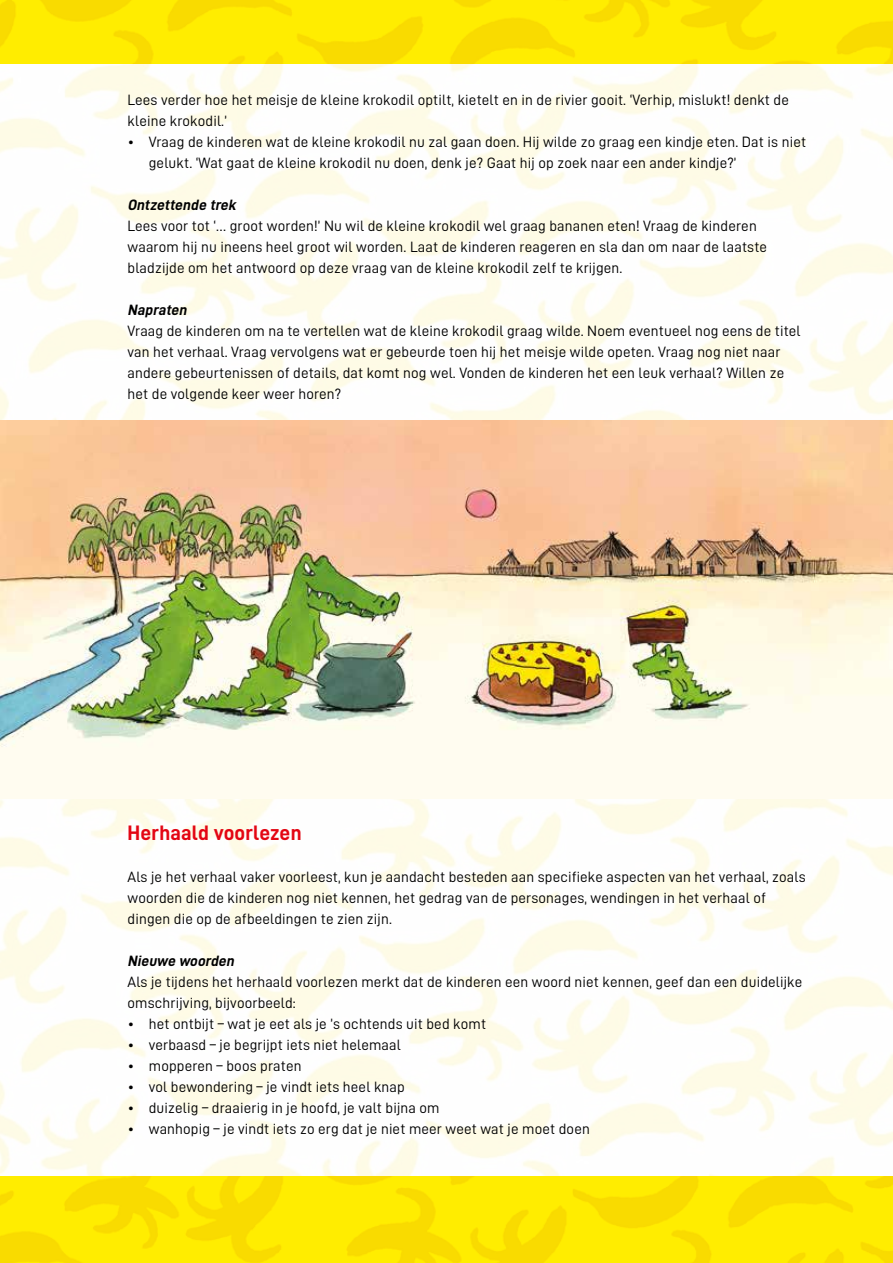
<style>
.page{position:relative;width:893px;height:1263px;background:#fff}
.page>*{position:absolute;margin:0;border:0;box-sizing:border-box;transform-origin:0 0}
.t1{font:21px "D DIN Bold";letter-spacing:.01em;color:#e30613}
.t2{font:15px/21px "D DIN";letter-spacing:.01em;color:#000}
.t3{font:italic 15px "D DIN Bold";color:#000}
</style>
<div class="page">
<img style="left:0;top:63px;width:893px;height:1113px">
<img style="left:0;top:1176px;width:893px;height:87px">
<img style="left:0;top:0;width:893px;height:63px">
<img style="left:0;top:420px;width:893px;height:378px">
<p class="t2" style="left:128px;top:89px;width:663px">Lees verder hoe het meisje de kleine krokodil optilt, kietelt en in de rivier gooit. ‘Verhip, mislukt! denkt de kleine krokodil.’</p>
<p class="t2" style="left:149px;top:131px;width:659px;text-indent:-21px">• Vraag de kinderen wat de kleine krokodil nu zal gaan doen. Hij wilde zo graag een kindje eten. Dat is niet gelukt. ‘Wat gaat de kleine krokodil nu doen, denk je? Gaat hij op zoek naar een ander kindje?’</p>
<p class="t3" style="left:128px;top:197px;width:113px">Ontzettende trek</p>
<p class="t2" style="left:128px;top:215px;width:641px">Lees voor tot ‘… groot worden!’ Nu wil de kleine krokodil wel graag bananen eten! Vraag de kinderen waarom hij nu ineens heel groot wil worden. Laat de kinderen reageren en sla dan om naar de laatste bladzijde om het antwoord op deze vraag van de kleine krokodil zelf te krijgen.</p>
<p class="t3" style="left:128px;top:302px;width:63px">Napraten</p>
<p class="t2" style="left:128px;top:320px;width:675px">Vraag de kinderen om na te vertellen wat de kleine krokodil graag wilde. Noem eventueel nog eens de titel van het verhaal. Vraag vervolgens wat er gebeurde toen hij het meisje wilde opeten. Vraag nog niet naar andere gebeurtenissen of details, dat komt nog wel. Vonden de kinderen het een leuk verhaal? Willen ze het de volgende keer weer horen?</p>
<h1 class="t1" style="left:128px;top:821px;width:176px">Herhaald voorlezen</h1>
<p class="t2" style="left:128px;top:866px;width:679px">Als je het verhaal vaker voorleest, kun je aandacht besteden aan specifieke aspecten van het verhaal, zoals woorden die de kinderen nog niet kennen, het gedrag van de personages, wendingen in het verhaal of dingen die op de afbeeldingen te zien zijn.</p>
<p class="t3" style="left:128px;top:953px;width:111px">Nieuwe woorden</p>
<p class="t2" style="left:128px;top:971px;width:676px">Als je tijdens het herhaald voorlezen merkt dat de kinderen een woord niet kennen, geef dan een duidelijke omschrijving, bijvoorbeeld:</p>
<p class="t2" style="left:128px;top:1013px;width:360px">• het ontbijt – wat je eet als je ’s ochtends uit bed komt</p>
<p class="t2" style="left:128px;top:1034px;width:275px">• verbaasd – je begrijpt iets niet helemaal</p>
<p class="t2" style="left:128px;top:1055px;width:176px">• mopperen – boos praten</p>
<p class="t2" style="left:128px;top:1076px;width:279px">• vol bewondering – je vindt iets heel knap</p>
<p class="t2" style="left:128px;top:1097px;width:314px">• duizelig – draaierig in je hoofd, je valt bijna om</p>
<p class="t2" style="left:128px;top:1118px;width:464px">• wanhopig – je vindt iets zo erg dat je niet meer weet wat je moet doen</p>
</div>
